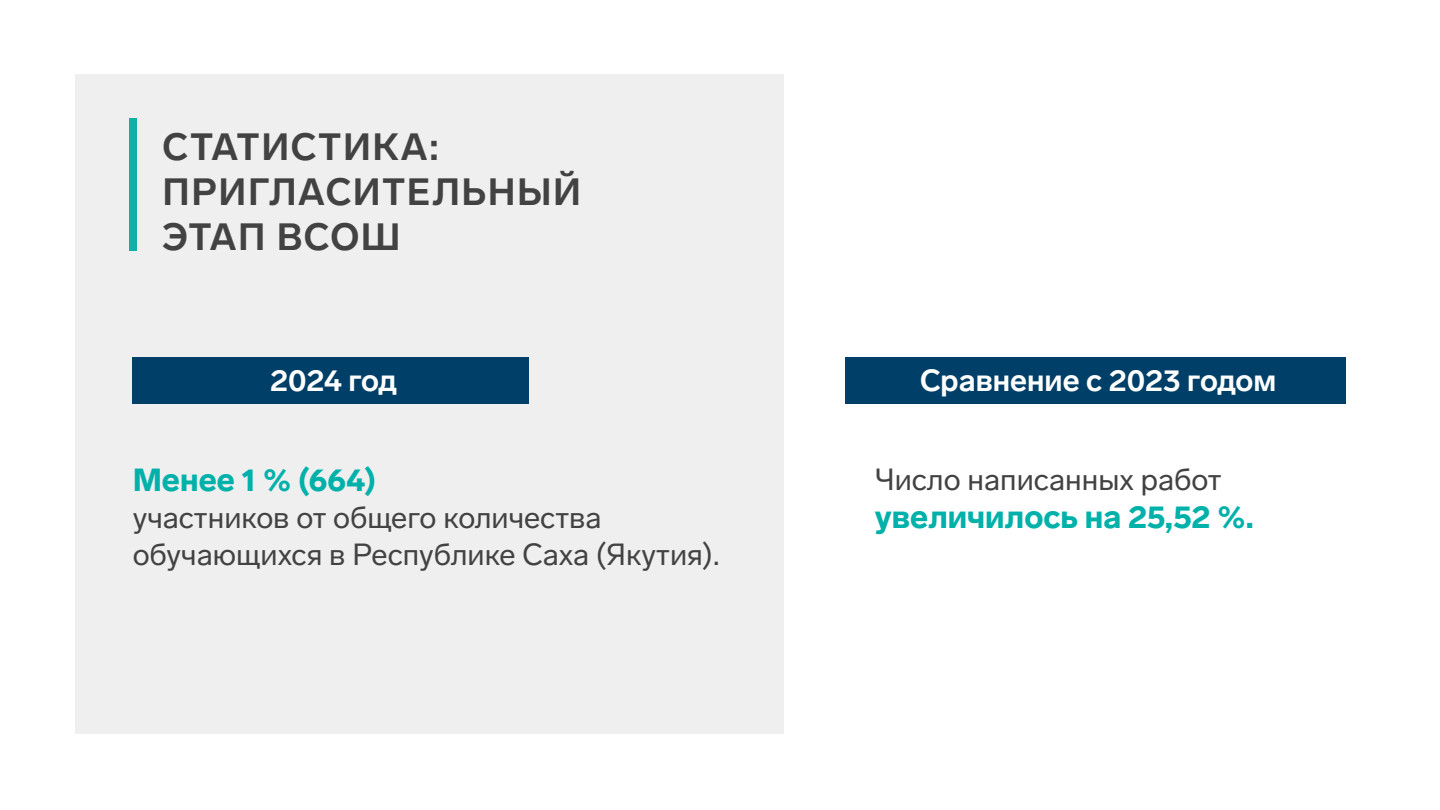
<style>
.page{position:relative;width:1440px;height:810px;background:#fff}
.page>*{position:absolute;margin:0;border:0;box-sizing:border-box;transform-origin:0 0}
.t1{font:700 37.5px/45px "Lab Grotesque";letter-spacing:.04em;color:#424242}
.t2{font:900 31.58px "Lab Grotesque";color:#00b1aa}
.t3{font:30.22px/36.2px "Lab Grotesque";color:#424242}
.t4{font:700 30.22px "Lab Grotesque";color:#fff}
</style>
<div class="page">
<div style="left:75px;top:74px;width:708px;height:660px;background:#efefef"></div>
<div style="left:129px;top:118px;width:8px;height:133px;background:#13afa7"></div>
<div style="left:133px;top:357px;width:396px;height:47px;background:#003f67"></div>
<div style="left:845px;top:357px;width:501px;height:47px;background:#003f67"></div>
<p class="t1" style="left:163px;top:125px;width:420px">СТАТИСТИКА:<br>ПРИГЛАСИТЕЛЬНЫЙ<br>ЭТАП ВСОШ</p>
<p class="t4" style="left:270px;top:362px;width:128px">2024 год</p>
<p class="t4" style="left:920px;top:362px;width:358px">Сравнение с 2023 годом</p>
<p class="t2" style="left:133px;top:461px;width:245px">Менее 1 % (664)</p>
<p class="t3" style="left:875px;top:462px;width:348px">Число написанных работ</p>
<p class="t2" style="left:875px;top:498px;width:380px">увеличилось на 25,52 %.</p>
<p class="t3" style="left:133px;top:500px;width:588px">участников от общего количества обучающихся в Республике Саха (Якутия).</p>
</div>
